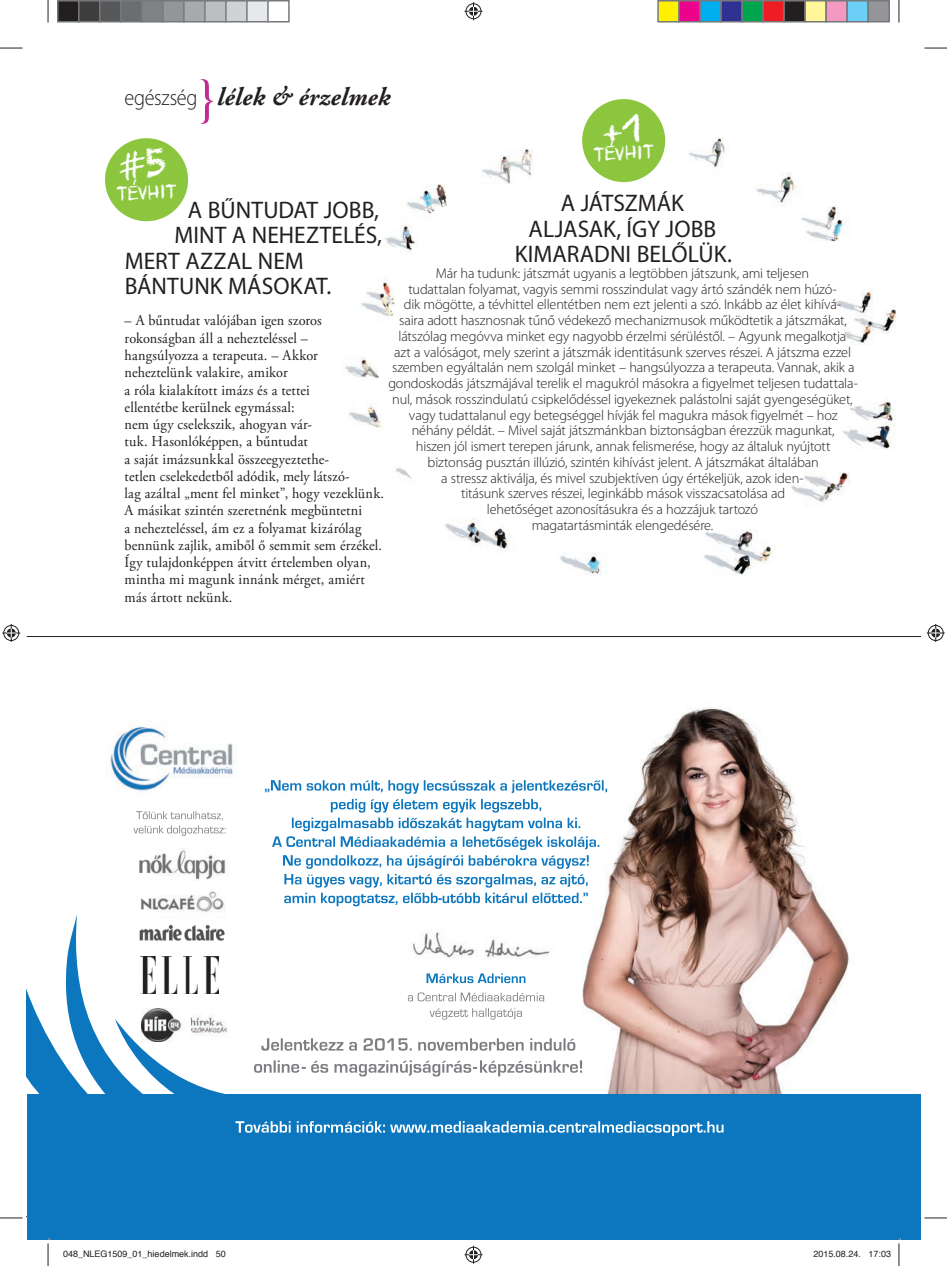
<style>
.page{position:relative;width:947px;height:1266px;background:#fff}
.page>*{position:absolute;margin:0;border:0;box-sizing:border-box;transform-origin:0 0}
.t1{font:italic 700 25.5px "Adobe Garamond Pro";letter-spacing:.01em;color:#231f20}
.t2{font:24px/25.5px "Myriad Pro";color:#231f20;text-align:center}
.t3{font:21px "pastel";color:#fff}
.t4{font:15px/17.2px "Adobe Garamond Pro";letter-spacing:.01em;color:#231f20;scale:.95 1}
.t5{font:300 14.25px/15.8px "Myriad Pro";letter-spacing:-.01em;color:#231f20;text-align:center}
.t6{font:9px "Helvetica";color:#231f20}
.s1{font-family:"Myriad Pro";font-weight:300;font-style:normal;font-size:22.5px}
</style>
<div class="page">
<img style="left:343px;top:99px;width:554px;height:477px">
<svg style="left:378px;top:166px;width:470px;height:340px"></svg>
<img style="left:640px;top:707px;width:209px;height:387px">
<div style="left:27px;top:1094px;width:893px;height:145px;background:#0c77be"></div>
<img style="left:107px;top:726px;width:129px;height:54px">
<svg style="left:27px;top:780px;width:696px;height:356px"></svg>
<img style="left:404px;top:924px;width:178px;height:44px">
<hr style="left:27px;top:636px;width:893px;height:1px;background:#231f20">
<div style="left:582px;top:99px;width:83px;height:83px;background:#8bc63e;border-radius:50%"></div>
<div style="left:105px;top:138px;width:83px;height:83px;background:#8bc63e;border-radius:50%"></div>
<svg style="left:200px;top:79px;width:13px;height:45px"></svg>
<svg style="left:0;top:48px;width:22px;height:1px"></svg>
<svg style="left:924px;top:48px;width:22px;height:1px"></svg>
<svg style="left:0;top:1215px;width:28px;height:3px"></svg>
<svg style="left:924px;top:1217px;width:22px;height:1px"></svg>
<svg style="left:48px;top:0;width:1px;height:22px"></svg>
<svg style="left:48px;top:1238px;width:2px;height:27px"></svg>
<svg style="left:898px;top:0;width:1px;height:22px"></svg>
<svg style="left:898px;top:1238px;width:2px;height:27px"></svg>
<svg style="left:464px;top:2px;width:18px;height:18px"></svg>
<svg style="left:464px;top:1245px;width:18px;height:18px"></svg>
<svg style="left:2px;top:624px;width:18px;height:18px"></svg>
<svg style="left:926px;top:624px;width:18px;height:18px"></svg>
<div style="left:58px;top:1px;width:21px;height:21px;background:#231f20"></div>
<div style="left:57px;top:0;width:23px;height:22px;border:2px solid #76787b"></div>
<div style="left:79px;top:1px;width:21px;height:21px;background:#3e3e3f"></div>
<div style="left:78px;top:0;width:23px;height:22px;border:2px solid #76787b"></div>
<div style="left:100px;top:1px;width:21px;height:21px;background:#57585a"></div>
<div style="left:99px;top:0;width:23px;height:22px;border:2px solid #76787b"></div>
<div style="left:121px;top:1px;width:21px;height:21px;background:#6c6d70"></div>
<div style="left:120px;top:0;width:23px;height:22px;border:2px solid #76787b"></div>
<div style="left:142px;top:1px;width:21px;height:21px;background:#808285"></div>
<div style="left:141px;top:0;width:23px;height:22px;border:2px solid #76787b"></div>
<div style="left:163px;top:1px;width:21px;height:21px;background:#939598"></div>
<div style="left:162px;top:0;width:23px;height:22px;border:2px solid #76787b"></div>
<div style="left:184px;top:1px;width:21px;height:21px;background:#a8a9ad"></div>
<div style="left:183px;top:0;width:23px;height:22px;border:2px solid #76787b"></div>
<div style="left:205px;top:1px;width:21px;height:21px;background:#bdbec1"></div>
<div style="left:204px;top:0;width:23px;height:22px;border:2px solid #76787b"></div>
<div style="left:226px;top:1px;width:21px;height:21px;background:#d1d2d4"></div>
<div style="left:225px;top:0;width:23px;height:22px;border:2px solid #76787b"></div>
<div style="left:247px;top:1px;width:21px;height:21px;background:#e7e8e9"></div>
<div style="left:246px;top:0;width:23px;height:22px;border:2px solid #76787b"></div>
<div style="left:267px;top:0;width:23px;height:22px;border:2px solid #76787b"></div>
<div style="left:658px;top:1px;width:21px;height:21px;background:#fff101"></div>
<div style="left:657px;top:0;width:22px;height:22px;border:2px solid #76787b"></div>
<div style="left:679px;top:1px;width:21px;height:21px;background:#ed028c"></div>
<div style="left:678px;top:0;width:22px;height:22px;border:2px solid #76787b"></div>
<div style="left:700px;top:1px;width:21px;height:21px;background:#00aeef"></div>
<div style="left:699px;top:0;width:22px;height:22px;border:2px solid #76787b"></div>
<div style="left:721px;top:1px;width:21px;height:21px;background:#2e3092"></div>
<div style="left:720px;top:0;width:22px;height:22px;border:2px solid #76787b"></div>
<div style="left:742px;top:1px;width:21px;height:21px;background:#00a54f"></div>
<div style="left:741px;top:0;width:22px;height:22px;border:2px solid #76787b"></div>
<div style="left:763px;top:1px;width:21px;height:21px;background:#ee1d23"></div>
<div style="left:762px;top:0;width:22px;height:22px;border:2px solid #76787b"></div>
<div style="left:784px;top:1px;width:21px;height:21px;background:#231f20"></div>
<div style="left:783px;top:0;width:22px;height:22px;border:2px solid #76787b"></div>
<div style="left:805px;top:1px;width:21px;height:21px;background:#fff79a"></div>
<div style="left:804px;top:0;width:22px;height:22px;border:2px solid #76787b"></div>
<div style="left:826px;top:1px;width:21px;height:21px;background:#f499c2"></div>
<div style="left:825px;top:0;width:22px;height:22px;border:2px solid #76787b"></div>
<div style="left:847px;top:1px;width:21px;height:21px;background:#6bcff6"></div>
<div style="left:846px;top:0;width:22px;height:22px;border:2px solid #76787b"></div>
<div style="left:868px;top:1px;width:21px;height:21px;background:#939598"></div>
<div style="left:867px;top:0;width:22px;height:22px;border:2px solid #76787b"></div>
<svg style="left:114px;top:146px;width:8px;height:8px"></svg>
<h1 class="t1" style="left:125px;top:87px;width:267px"><span class="s1">egészség</span> lélek &amp; érzelmek</h1>
<h3 class="t3" style="left:593px;top:145px;width:62px;rotate:-3deg">TEVHIT</h3>
<h3 class="t3" style="left:116px;top:184px;width:62px;rotate:-3deg">TEVHIT</h3>
<h2 class="t2" style="left:515px;top:192px;width:218px">A JÁTSZMÁK<br>ALJASAK, ÍGY JOBB<br>KIMARADNI BELŐLÜK.</h2>
<p class="t5" style="left:388px;top:266px;width:471px">Már ha tudunk: játszmát ugyanis a legtöbben játszunk, ami teljesen<br>tudattalan folyamat, vagyis semmi rosszindulat vagy ártó szándék nem húzó-<br>dik mögötte, a tévhittel ellentétben nem ezt jelenti a szó. Inkább az élet kihívá-<br>saira adott hasznosnak tűnő védekező mechanizmusok működtetik a játszmákat, látszólag megóvva minket egy nagyobb érzelmi sérüléstől. – Agyunk megalkotja<br>azt a valóságot, mely szerint a játszmák identitásunk szerves részei. A játszma ezzel szemben egyáltalán nem szolgál minket – hangsúlyozza a terapeuta. Vannak, akik a gondoskodás játszmájával terelik el magukról másokra a figyelmet teljesen tudattala&shy;nul, mások rosszindulatú csipkelődéssel igyekeznek palástolni saját gyengeségüket, vagy tudattalanul egy betegséggel hívják fel magukra mások figyelmét – hoz néhány példát. – Mivel saját játszmánkban biztonságban érezzük magunkat,<br>hiszen jól ismert terepen járunk, annak felismerése, hogy az általuk nyújtott biztonság pusztán illúzió, szintén kihívást jelent. A játszmákat általában<br>a stressz aktiválja, és mivel szubjektíven úgy értékeljük, azok iden-<br>titásunk szerves részei, leginkább mások visszacsatolása ad<br>lehetőséget azonosításukra és a hozzájuk tartozó<br>magatartásminták elengedésére.</p>
<h2 class="t2" style="left:188px;top:199px;width:193px">A BŰNTUDAT JOBB,</h2>
<h2 class="t2" style="left:174px;top:224px;width:209px">MINT A NEHEZTELÉS,</h2>
<h2 class="t2" style="left:125px;top:250px;width:180px">MERT AZZAL NEM</h2>
<h2 class="t2" style="left:125px;top:275px;width:208px">BÁNTUNK MÁSOKAT.</h2>
<p class="t4" style="left:125px;top:313px;width:274px">– A bűntudat valójában igen szoros rokonságban áll a nehezteléssel – hangsúlyozza a terapeuta. – Akkor neheztelünk valakire, amikor<br>a róla kialakított imázs és a tettei<br>ellentétbe kerülnek egymással:<br>nem úgy cselekszik, ahogyan vár-<br>tuk. Hasonlóképpen, a bűntudat<br>a saját imázsunkkal összeegyeztethe-<br>tetlen cselekedetből adódik, mely látszó-<br>lag azáltal „ment fel minket”, hogy vezeklünk.<br>A másikat szintén szeretnénk megbüntetni<br>a nehezteléssel, ám ez a folyamat kizárólag bennünk zajlik, amiből ő semmit sem érzékel.<br>Így tulajdonképpen átvitt értelemben olyan, mintha mi magunk innánk mérget, amiért más ártott nekünk.</p>
<p class="t6" style="left:63px;top:1246px;width:164px">048_NLEG1509_01_hiedelmek.indd 50</p>
<p class="t6" style="left:813px;top:1246px;width:79px">2015.08.24. 17:03</p>
</div>
